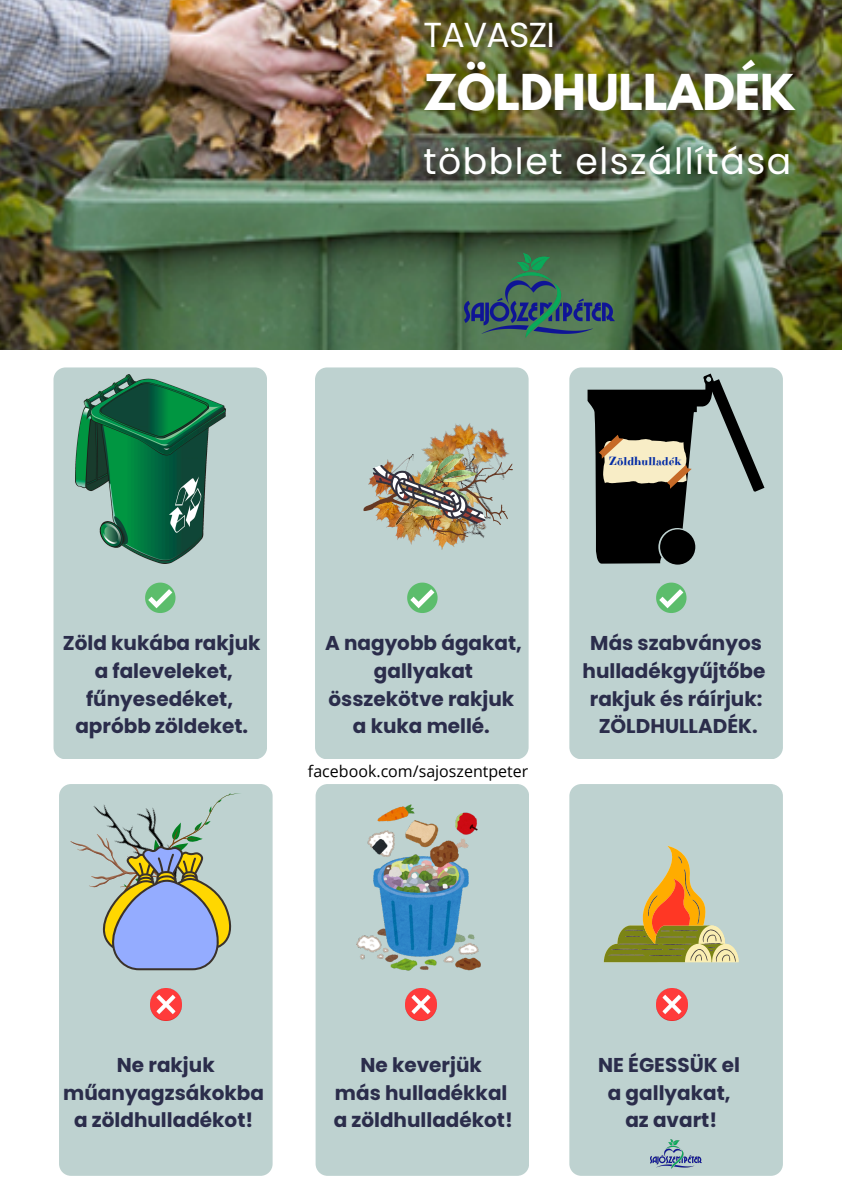
<style>
.page{position:relative;width:842px;height:1191px;background:#fff}
.page>*{position:absolute;margin:0;border:0;box-sizing:border-box;transform-origin:0 0}
.t1{font:700 43.8px "League Spartan";color:#fff}
.t2{font:36.2px "Poppins";letter-spacing:.045em;color:#fff}
.t3{font:34.7px "Poppins";letter-spacing:-.025em;color:#fff}
.t4{font:700 20px/27.8px "Poppins";color:#2b2d4b;text-align:center}
.t5{font:16px "Open Sans";color:#000}
.t6{font:12.1px "Purple Purse";color:#022ba5}
</style>
<div class="page">
<img style="left:0;top:0;width:842px;height:350px">
<div style="left:54px;top:367px;width:213px;height:391px;background:#bed2d0;border-radius:12px"></div>
<img style="left:75px;top:374px;width:150px;height:190px">
<svg style="left:145px;top:582px;width:30px;height:31px"></svg>
<div style="left:315px;top:367px;width:214px;height:391px;background:#bed2d0;border-radius:12px"></div>
<div style="left:569px;top:367px;width:214px;height:391px;background:#bed2d0;border-radius:12px"></div>
<svg style="left:656px;top:582px;width:30px;height:31px"></svg>
<svg style="left:407px;top:582px;width:31px;height:31px"></svg>
<div style="left:660px;top:529px;width:35px;height:35px;background:#000;border-radius:50%"></div>
<div style="left:59px;top:784px;width:214px;height:391px;background:#bed2d0;border-radius:12px"></div>
<svg style="left:70px;top:793px;width:170px;height:177px"></svg>
<img style="left:150px;top:988px;width:32px;height:32px">
<div style="left:316px;top:784px;width:213px;height:391px;background:#bed2d0;border-radius:12px"></div>
<img style="left:405px;top:988px;width:32px;height:32px">
<div style="left:569px;top:784px;width:214px;height:391px;background:#bed2d0;border-radius:12px"></div>
<img style="left:656px;top:988px;width:32px;height:32px">
<svg style="left:604px;top:845px;width:135px;height:117px"></svg>
<img style="left:357px;top:804px;width:124px;height:166px">
<svg style="left:588px;top:373px;width:176px;height:190px"></svg>
<img style="left:435px;top:423px;width:64px;height:14px">
<img style="left:363px;top:437px;width:150px;height:113px">
<img style="left:465px;top:253px;width:150px;height:84px">
<img style="left:650px;top:1139px;width:52px;height:29px">
<p class="t3" style="left:423px;top:11px;width:133px">TAVASZI</p>
<h3 class="t1" style="left:423px;top:71px;width:372px">ZÖLDHULLADÉK</h3>
<p class="t2" style="left:423px;top:136px;width:369px">többlet elszállítása</p>
<p class="t6" style="left:609px;top:453px;width:74px">Zöldhulladék</p>
<p class="t4" style="left:63px;top:629px;width:199px">Zöld kukába rakjuk a faleveleket, fűnyesedéket, apróbb zöldeket.</p>
<h2 class="t4" style="left:325px;top:629px;width:198px">A nagyobb ágakat, gallyakat összekötve rakjuk a kuka mellé.</h2>
<h1 class="t4" style="left:583px;top:629px;width:184px">Más szabványos hulladékgyűjtőbe rakjuk és ráírjuk:<br>ZÖLDHULLADÉK.</h1>
<p class="t5" style="left:308px;top:760px;width:222px">facebook.com/sajoszentpeter</p>
<p class="t4" style="left:63px;top:1050px;width:202px">Ne rakjuk műanyagzsákokba a zöldhulladékot!</p>
<h4 class="t4" style="left:334px;top:1050px;width:181px">Ne keverjük<br>más hulladékkal a zöldhulladékot!</h4>
<p class="t4" style="left:598px;top:1050px;width:144px">NE ÉGESSÜK el a gallyakat, az avart!</p>
</div>
